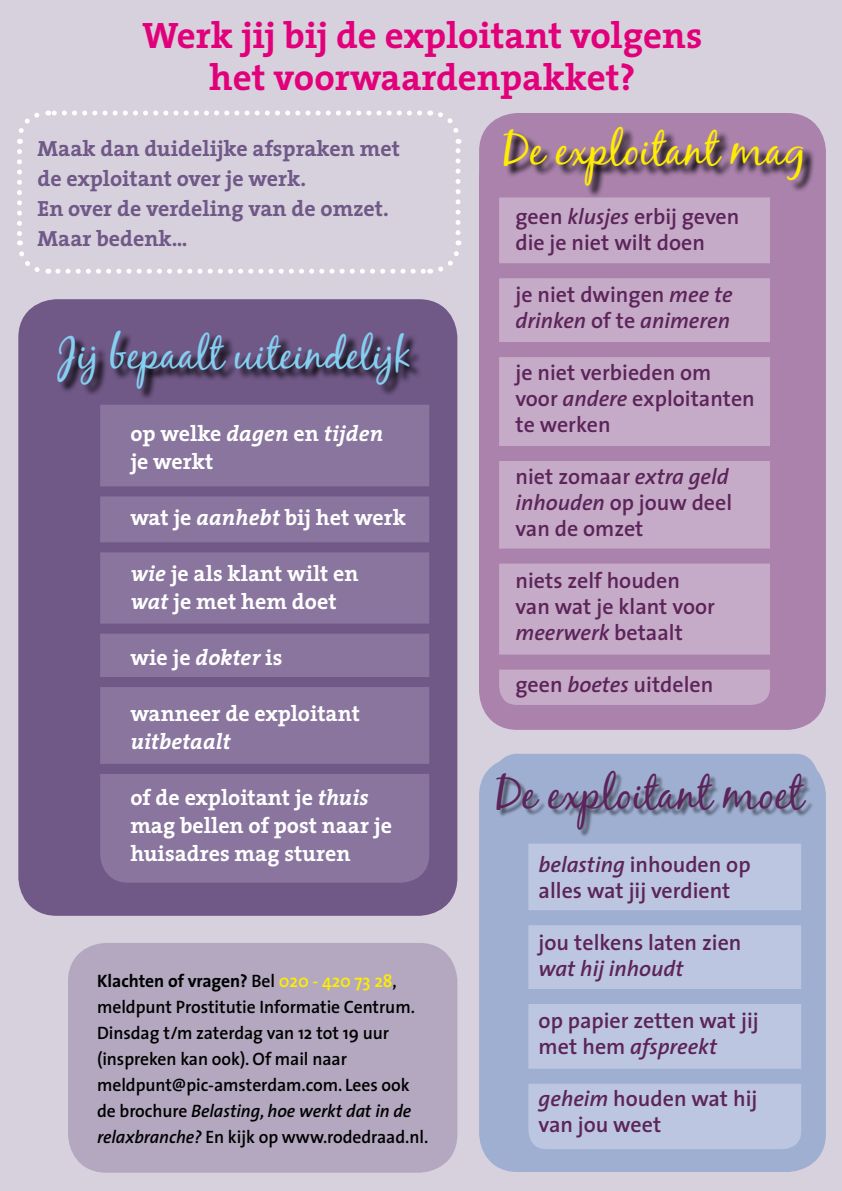
<style>
.page{position:relative;width:842px;height:1191px;background:#d7d1de}
.page>*{position:absolute;margin:0;border:0;box-sizing:border-box;transform-origin:0 0}
.t1{font:45px "Black Jack";color:#5c2459}
.t2{font:45px "Black Jack";color:#ffed00}
.t3{font:43px "Black Jack";color:#83d0f0}
.t4{font:700 37px/42px "The Serif";color:#e2007a;text-align:center}
.t5{font:600 22px/26px "The Sans";color:#5c2459}
.t6{font:700 22px/28px "The Serif";color:#fff}
.t7{font:700 22px/30px "The Serif";color:#705887}
.t8{font:italic 600 22px/26px "The Sans";color:#5c2459}
.t9{font:italic 700 22px "The Serif";color:#fff}
.t10{font:600 18px/26px "The Sans";letter-spacing:-.005em;color:#000}
.s1{font-style:italic}
.s2{font-weight:700}
.s3{color:#ffed00}
.s4{font-style:normal}
</style>
<div class="page">
<div style="left:78px;top:953px;width:369px;height:209px;background:#b3a8bf;border-radius:28px"></div>
<div style="left:68px;top:943px;width:389px;height:229px;border:20px solid #b3a8bf;border-radius:28px"></div>
<div style="left:28px;top:309px;width:419px;height:596px;background:#705887;border-radius:28px"></div>
<div style="left:18px;top:299px;width:439px;height:616px;border:20px solid #705887;border-radius:28px"></div>
<div style="left:27px;top:453px;width:387px;height:5px;background:#705887"></div>
<div style="left:489px;top:123px;width:327px;height:597px;background:#aa82ac;border-radius:28px"></div>
<div style="left:479px;top:113px;width:347px;height:617px;border:20px solid #aa82ac;border-radius:28px"></div>
<div style="left:489px;top:150px;width:291px;height:565px;background:#c5abc8;border-radius:28px"></div>
<div style="left:479px;top:140px;width:311px;height:585px;border:20px solid #aa82ac;border-radius:28px"></div>
<svg style="left:491px;top:141px;width:14px;height:56px"></svg>
<svg style="left:505px;top:128px;width:337px;height:94px;fill:#aa82ac"></svg>
<div style="left:488px;top:263px;width:326px;height:15px;background:#aa82ac"></div>
<div style="left:486px;top:342px;width:332px;height:15px;background:#aa82ac"></div>
<div style="left:484px;top:446px;width:334px;height:15px;background:#aa82ac"></div>
<div style="left:486px;top:548px;width:327px;height:15px;background:#aa82ac"></div>
<div style="left:100px;top:325px;width:329px;height:557px;background:#89759e;border-radius:28px"></div>
<svg style="left:28px;top:309px;width:414px;height:96px"></svg>
<svg style="left:59px;top:332px;width:441px;height:101px;fill:#705887"></svg>
<div style="left:49px;top:486px;width:393px;height:10px;background:#705887"></div>
<div style="left:51px;top:542px;width:393px;height:10px;background:#705887"></div>
<div style="left:47px;top:623px;width:393px;height:10px;background:#705887"></div>
<div style="left:49px;top:677px;width:393px;height:10px;background:#705887"></div>
<div style="left:47px;top:764px;width:393px;height:10px;background:#705887"></div>
<svg style="left:15px;top:151px;width:34px;height:125px;background:#d9d3df"></svg>
<div style="left:58px;top:240px;width:405px;height:35px;background:#d7d1de"></div>
<svg style="left:430px;top:108px;width:32px;height:125px;background:#d9d3e0"></svg>
<div style="left:14px;top:109px;width:406px;height:35px;background:#d7d1de"></div>
<div style="left:479px;top:757px;width:347px;height:415px;border:20px solid #9fafd2;border-radius:28px"></div>
<div style="left:518px;top:774px;width:293px;height:385px;background:#bcc6e0;border-radius:28px"></div>
<div style="left:508px;top:764px;width:313px;height:405px;border:20px solid #9fafd2;border-radius:28px"></div>
<div style="left:491px;top:754px;width:329px;height:89px;background:#9fafd2"></div>
<div style="left:497px;top:772px;width:345px;height:95px;background:#000;opacity:.5"></div>
<div style="left:487px;top:910px;width:327px;height:15px;background:#9fafd2"></div>
<div style="left:492px;top:989px;width:333px;height:15px;background:#9fafd2"></div>
<div style="left:484px;top:1068px;width:334px;height:15px;background:#9fafd2"></div>
<div style="left:486px;top:654px;width:327px;height:15px;background:#aa82ac"></div>
<h3 class="t4" style="left:142px;top:14px;width:561px">Werk jij bij de exploitant volgens het voorwaardenpakket?</h3>
<p class="t7" style="left:38px;top:133px;width:364px">Maak dan duidelijke afspraken met de exploitant over je werk.<br>En over de verdeling van de omzet.<br>Maar bedenk...</p>
<h2 class="t3" style="left:57px;top:327px;width:355px">Jij bepaalt uiteindelijk</h2>
<p class="t6" style="left:130px;top:419px;width:254px">op welke <span class="s1">dagen</span> en <span class="s1">tijden </span>je werkt</p>
<p class="t6" style="left:130px;top:503px;width:277px">wat je <span class="s1">aanhebt</span> bij het werk</p>
<p class="t6" style="left:130px;top:559px;width:230px"><span class="s1">wie</span> je als klant wilt en <span class="s1">wat</span> je met hem doet</p>
<p class="t6" style="left:130px;top:643px;width:153px">wie je <span class="s1">dokter</span> is</p>
<p class="t6" style="left:130px;top:699px;width:231px">wanneer de exploitant</p>
<p class="t9" style="left:130px;top:723px;width:102px">uitbetaalt</p>
<p class="t6" style="left:130px;top:783px;width:263px">of de exploitant je <span class="s1">thuis </span>mag bellen of post naar je huisadres mag sturen</p>
<p class="t10" style="left:97px;top:967px;width:333px"><span class="s2">Klachten of vragen?</span> Bel <span class="s3">020 - 420 73 28</span>, meldpunt Prostitutie Informatie Centrum.<br>Dinsdag t/m zaterdag van 12 tot 19 uur (inspreken kan ook). Of mail naar meldpunt@pic-amsterdam.com. Lees ook de brochure <span class="s1">Belasting, hoe werkt dat in de relaxbranche?</span> En kijk op www.rodedraad.nl.</p>
<h1 class="t2" style="left:502px;top:122px;width:305px">De exploitant mag</h1>
<p class="t5" style="left:515px;top:203px;width:225px">geen <span class="s1">klusjes</span> erbij geven die je niet wilt doen</p>
<p class="t8" style="left:515px;top:281px;width:219px"><span class="s4">je niet dwingen</span> mee te drinken <span class="s4">of te</span> animeren</p>
<p class="t5" style="left:515px;top:359px;width:241px">je niet verbieden om voor <span class="s1">andere</span> exploitanten te werken</p>
<p class="t5" style="left:515px;top:463px;width:218px">niet zomaar <span class="s1">extra geld inhouden</span> op jouw deel van de omzet</p>
<p class="t5" style="left:515px;top:567px;width:201px">niets zelf houden van wat je klant voor <span class="s1">meerwerk</span> betaalt</p>
<p class="t5" style="left:515px;top:671px;width:199px">geen <span class="s1">boetes</span> uitdelen</p>
<h1 class="t1" style="left:495px;top:766px;width:310px">De exploitant moet</h1>
<p class="t5" style="left:539px;top:851px;width:213px"><span class="s1">belasting</span> inhouden op alles wat jij verdient</p>
<p class="t5" style="left:539px;top:929px;width:204px">jou telkens laten zien</p>
<p class="t8" style="left:539px;top:955px;width:146px">wat hij inhoudt</p>
<p class="t5" style="left:539px;top:1007px;width:222px">op papier zetten wat jij met hem <span class="s1">afspreekt</span></p>
<p class="t5" style="left:539px;top:1085px;width:220px"><span class="s1">geheim</span> houden wat hij van jou weet</p>
</div>
